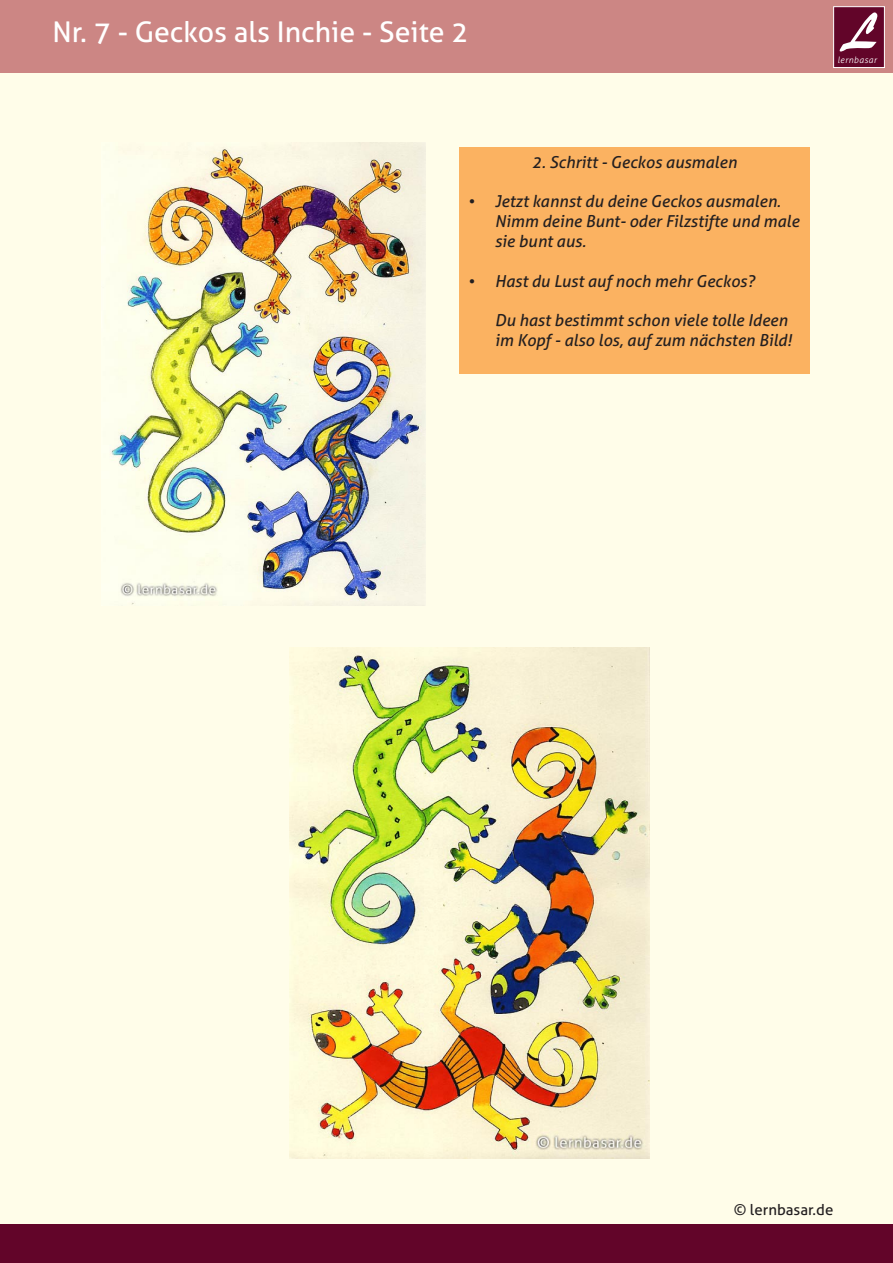
<style>
.page{position:relative;width:893px;height:1263px;background:#fffde9}
.page>*{position:absolute;margin:0;border:0;box-sizing:border-box;transform-origin:0 0}
.t1{font:28.5px "Aller";color:#fff}
.t2{font:italic 16.5px/19.8px "Aller";color:#231f20}
.t3{font:15px "Aller";color:#231f20}
.t4{font:italic 300 8.85px "Aller";letter-spacing:.05em;color:#fff}
</style>
<div class="page">
<div style="left:459px;top:147px;width:351px;height:226px;background:#fbb261"></div>
<div style="left:0;top:0;width:893px;height:72px;background:#cc8684"></div>
<div style="left:833px;top:7px;width:51px;height:61px;background:#620529;border:1px solid #fff"></div>
<div style="left:0;top:1225px;width:893px;height:38px;background:#620529"></div>
<img style="left:101px;top:142px;width:324px;height:464px">
<img style="left:289px;top:647px;width:360px;height:511px">
<p class="t1" style="left:52px;top:15px;width:418px">Nr. 7 - Geckos als Inchie - Seite 2</p>
<p class="t2" style="left:532px;top:152px;width:206px">2. Schritt - Geckos ausmalen</p>
<p class="t2" style="left:495px;top:192px;width:306px;text-indent:-27px">• Jetzt kannst du deine Geckos ausmalen.<br>Nimm deine Bunt- oder Filzstifte und male sie bunt aus.</p>
<p class="t2" style="left:468px;top:271px;width:288px">• Hast du Lust auf noch mehr Geckos?</p>
<p class="t2" style="left:495px;top:310px;width:298px">Du hast bestimmt schon viele tolle Ideen im Kopf - also los, auf zum nächsten Bild!</p>
<p class="t4" style="left:837px;top:54px;width:41px">lernbasar</p>
<p class="t3" style="left:734px;top:1200px;width:101px">© lernbasar.de</p>
</div>
